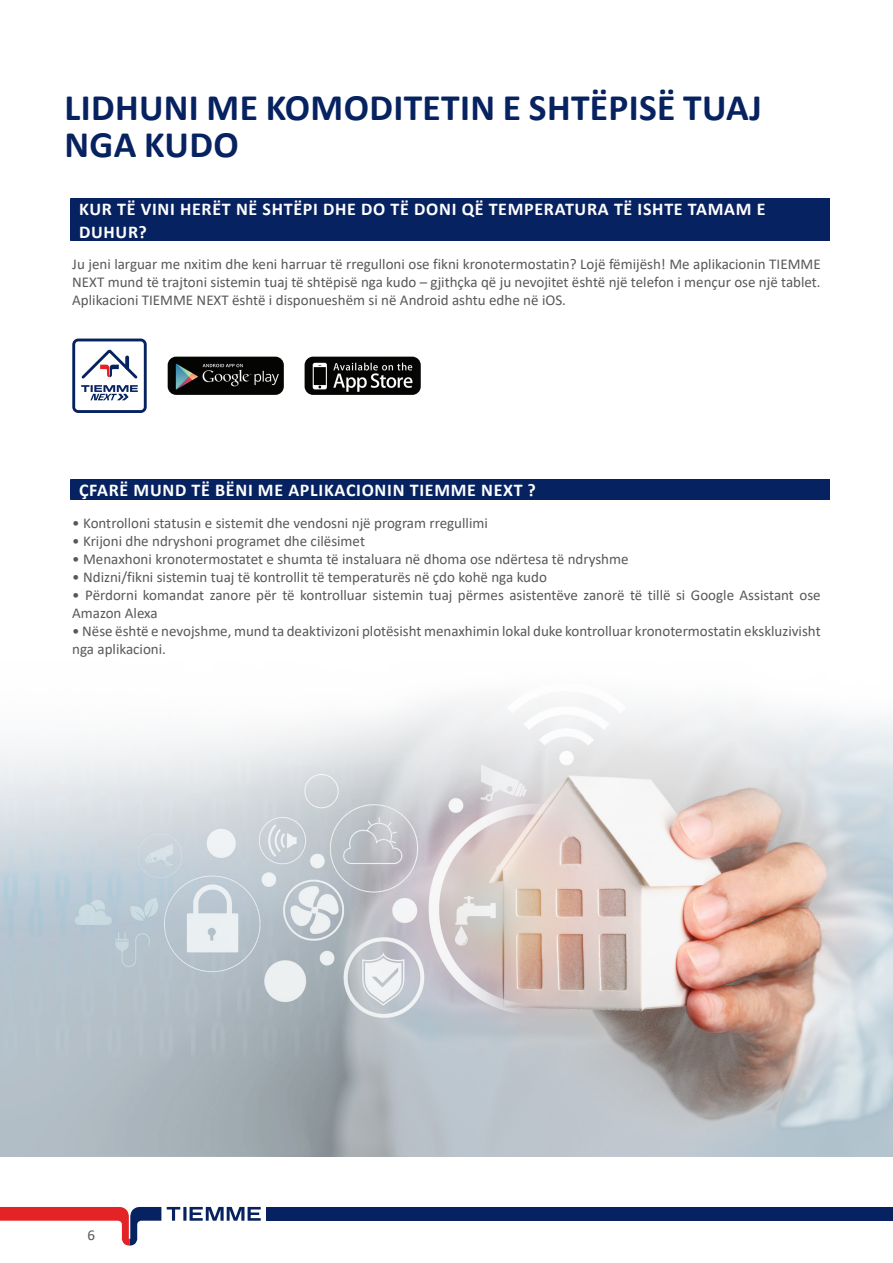
<style>
.page{position:relative;width:893px;height:1263px;background:#fff}
.page>*{position:absolute;margin:0;border:0;box-sizing:border-box;transform-origin:0 0}
.TITOLO_L1{font:700 37.5px/37.5px "Calibri";letter-spacing:.01em;color:#072260}
.TITOLO_PARAGRAFO{font:700 18px "Calibri";letter-spacing:.04em;color:#fff}
.PARAGRAFO{font:15px/18px "Calibri";color:#57585a}
</style>
<div class="page">
<svg style="left:167px;top:1207px;width:13px;height:14px"></svg>
<hr style="left:183px;top:1207px;width:3px;height:14px;background:#072260">
<svg style="left:190px;top:1207px;width:71px;height:14px"></svg>
<svg style="left:0;top:1207px;width:161px;height:38px"></svg>
<div style="left:266px;top:1207px;width:627px;height:14px;background:#072260"></div>
<svg style="left:72px;top:339px;width:75px;height:74px"></svg>
<svg style="left:125px;top:357px;width:4px;height:11px"></svg>
<img style="left:168px;top:357px;width:116px;height:38px">
<img style="left:305px;top:357px;width:116px;height:38px">
<div style="left:70px;top:198px;width:759px;height:43px;background:#072260"></div>
<div style="left:70px;top:479px;width:759px;height:21px;background:#072260"></div>
<img style="left:0;top:699px;width:893px;height:458px">
<p class="TITOLO_L1" style="left:65px;top:88px;width:699px">LIDHUNI ME KOMODITETIN E SHTËPISË TUAJ<br>NGA KUDO</p>
<p class="TITOLO_PARAGRAFO" style="left:79px;top:197px;width:688px">KUR TË VINI HERËT NË SHTËPI DHE DO TË DONI QË TEMPERATURA TË ISHTE TAMAM E</p>
<p class="TITOLO_PARAGRAFO" style="left:79px;top:219px;width:69px">DUHUR?</p>
<p class="PARAGRAFO" style="left:72px;top:255px;width:750px">Ju jeni larguar me nxitim dhe keni harruar të rregulloni ose fikni kronotermostatin? Lojë fëmijësh! Me aplikacionin TIEMME<br>NEXT mund të trajtoni sistemin tuaj të shtëpisë nga kudo – gjithçka që ju nevojitet është një telefon i mençur ose një tablet.</p>
<p class="PARAGRAFO" style="left:72px;top:291px;width:495px">Aplikacioni TIEMME NEXT është i disponueshëm si në Android ashtu edhe në iOS.</p>
<p class="TITOLO_PARAGRAFO" style="left:79px;top:478px;width:458px">ÇFARË MUND TË BËNI ME APLIKACIONIN TIEMME NEXT ?</p>
<p class="PARAGRAFO" style="left:72px;top:513px;width:417px">• Kontrolloni statusin e sistemit dhe vendosni një program rregullimi</p>
<p class="PARAGRAFO" style="left:72px;top:531px;width:294px">• Krijoni dhe ndryshoni programet dhe cilësimet</p>
<p class="PARAGRAFO" style="left:72px;top:549px;width:558px">• Menaxhoni kronotermostatet e shumta të instaluara në dhoma ose ndërtesa të ndryshme</p>
<p class="PARAGRAFO" style="left:72px;top:567px;width:476px">• Ndizni/fikni sistemin tuaj të kontrollit të temperaturës në çdo kohë nga kudo</p>
<p class="PARAGRAFO" style="left:72px;top:585px;width:750px">• Përdorni komandat zanore për të kontrolluar sistemin tuaj përmes asistentëve zanorë të tillë si Google Assistant ose<br>Amazon Alexa</p>
<p class="PARAGRAFO" style="left:72px;top:621px;width:750px">• Nëse është e nevojshme, mund ta deaktivizoni plotësisht menaxhimin lokal duke kontrolluar kronotermostatin ekskluzivisht nga aplikacioni.</p>
<p class="PARAGRAFO" style="left:88px;top:1225px;width:9px">6</p>
</div>
